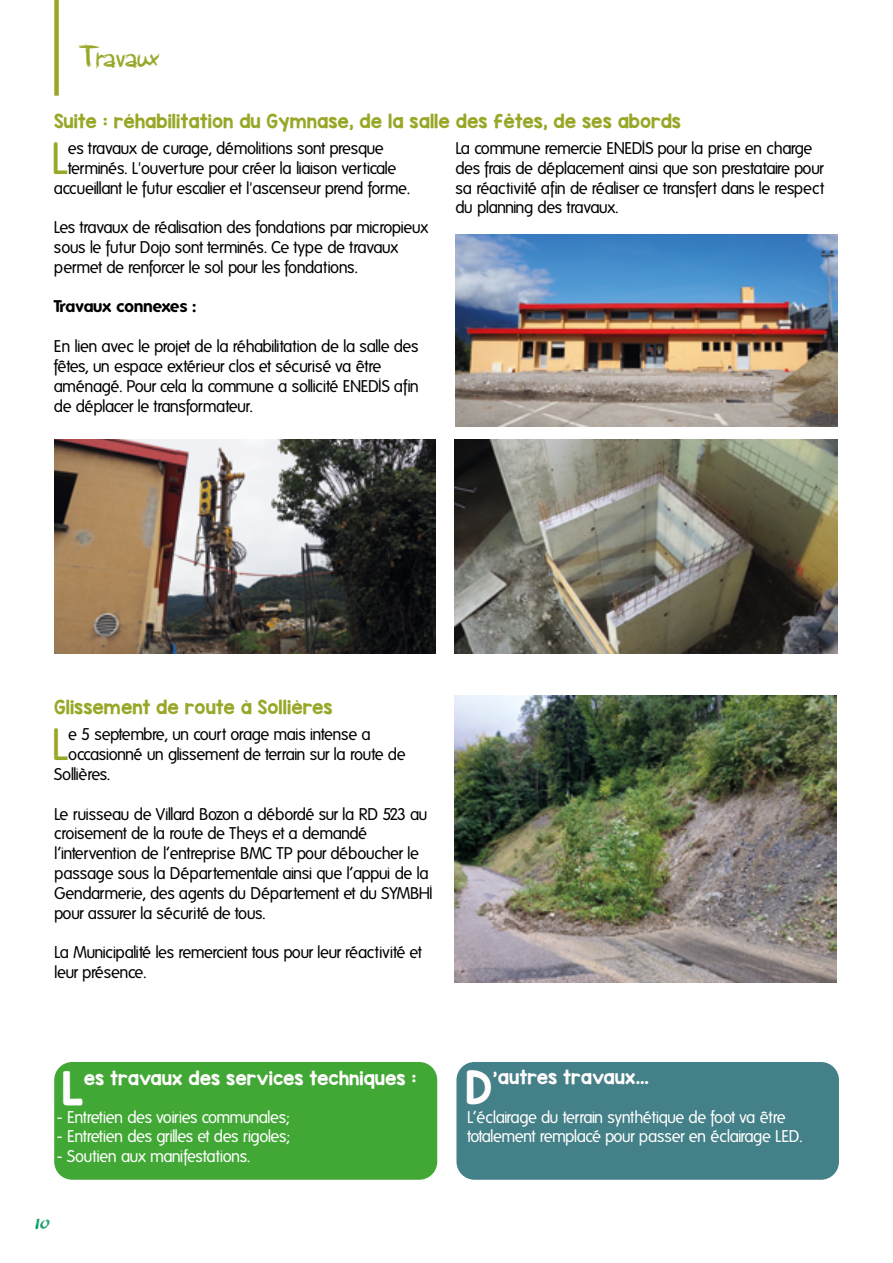
<style>
.page{position:relative;width:893px;height:1263px;background:#fff}
.page>*{position:absolute;margin:0;border:0;box-sizing:border-box;transform-origin:0 0}
.t1{font:43.65px "Folks";color:#99a728}
.t2{font:39.45px "KG Red Hands";color:#fffcfd}
.t3{font:27px "Brankovic";color:#99a728}
.t4{font:16.5px/19.8px "Folks";letter-spacing:-.035em;color:#000}
.t5{font:16.5px/19.8px "Folks";letter-spacing:-.035em;color:#fff}
.t6{font:16.5px "KG Red Hands";color:#99a728}
.t7{font:16.5px "KG Red Hands";color:#fffcfd}
.t8{font:700 16.5px "Folks";letter-spacing:-.025em;color:#000}
.t9{font:16.5px "Advert";color:#00965b}
</style>
<div class="page">
<div style="left:54px;top:0;width:5px;height:96px;background:#99a727"></div>
<div style="left:54px;top:1062px;width:383px;height:118px;background:#42a835;border-radius:18px"></div>
<img style="left:454px;top:695px;width:383px;height:287px">
<div style="left:456px;top:1062px;width:383px;height:118px;background:#448087;border-radius:18px"></div>
<img style="left:54px;top:439px;width:382px;height:214px">
<img style="left:455px;top:439px;width:383px;height:214px">
<img style="left:456px;top:235px;width:382px;height:191px">
<h3 class="t3" style="left:81px;top:39px;width:80px">Travaux</h3>
<p class="t6" style="left:54px;top:111px;width:628px">Suite : réhabilitation du Gymnase, de la salle des fêtes, de ses abords</p>
<h1 class="t1" style="left:51px;top:135px;width:18px">L</h1>
<p class="t4" style="left:68px;top:139px;width:317px">es travaux de curage, démolitions sont presque</p>
<p class="t4" style="left:455px;top:139px;width:370px">La commune remercie ENEDIS pour la prise en charge des frais de déplacement ainsi que son prestataire pour sa réactivité afin de réaliser ce transfert dans le respect du planning des travaux.</p>
<p class="t4" style="left:68px;top:158px;width:330px">terminés. L'ouverture pour créer la liaison verticale</p>
<p class="t4" style="left:54px;top:178px;width:357px">accueillant le futur escalier et l'ascenseur prend forme.</p>
<p class="t4" style="left:54px;top:218px;width:376px">Les travaux de réalisation des fondations par micropieux sous le futur Dojo sont terminés. Ce type de travaux permet de renforcer le sol pour les fondations.</p>
<p class="t8" style="left:54px;top:297px;width:144px">Travaux connexes :</p>
<p class="t4" style="left:54px;top:337px;width:366px">En lien avec le projet de la réhabilitation de la salle des fêtes, un espace extérieur clos et sécurisé va être aménagé. Pour cela la commune a sollicité ENEDIS afin de déplacer le transformateur.</p>
<p class="t6" style="left:54px;top:696px;width:280px">Glissement de route à Sollières</p>
<h1 class="t1" style="left:51px;top:721px;width:18px">L</h1>
<p class="t4" style="left:68px;top:725px;width:304px">e 5 septembre, un court orage mais intense a</p>
<p class="t4" style="left:68px;top:745px;width:339px">occasionné un glissement de terrain sur la route de</p>
<p class="t4" style="left:54px;top:765px;width:57px">Sollières.</p>
<p class="t4" style="left:54px;top:804px;width:380px">Le ruisseau de Villard Bozon a débordé sur la RD 523 au croisement de la route de Theys et a demandé l’intervention de l’entreprise BMC TP pour déboucher le passage sous la Départementale ainsi que l’appui de la Gendarmerie, des agents du Département et du SYMBHI pour assurer la sécurité de tous.</p>
<p class="t4" style="left:54px;top:943px;width:369px">La Municipalité les remercient tous pour leur réactivité et leur présence.</p>
<h2 class="t2" style="left:62px;top:1062px;width:23px">L</h2>
<p class="t7" style="left:84px;top:1067px;width:334px">es travaux des services techniques :</p>
<p class="t5" style="left:57px;top:1107px;width:234px">- Entretien des voiries communales;</p>
<p class="t5" style="left:57px;top:1127px;width:235px">- Entretien des grilles et des rigoles;</p>
<p class="t5" style="left:57px;top:1147px;width:195px">- Soutien aux manifestations.</p>
<p class="t9" style="left:35px;top:1213px;width:17px">10</p>
<h2 class="t2" style="left:465px;top:1061px;width:29px">D</h2>
<p class="t7" style="left:493px;top:1066px;width:158px">’autres travaux...</p>
<p class="t5" style="left:467px;top:1107px;width:337px">L’éclairage du terrain synthétique de foot va être totalement remplacé pour passer en éclairage LED.</p>
</div>
